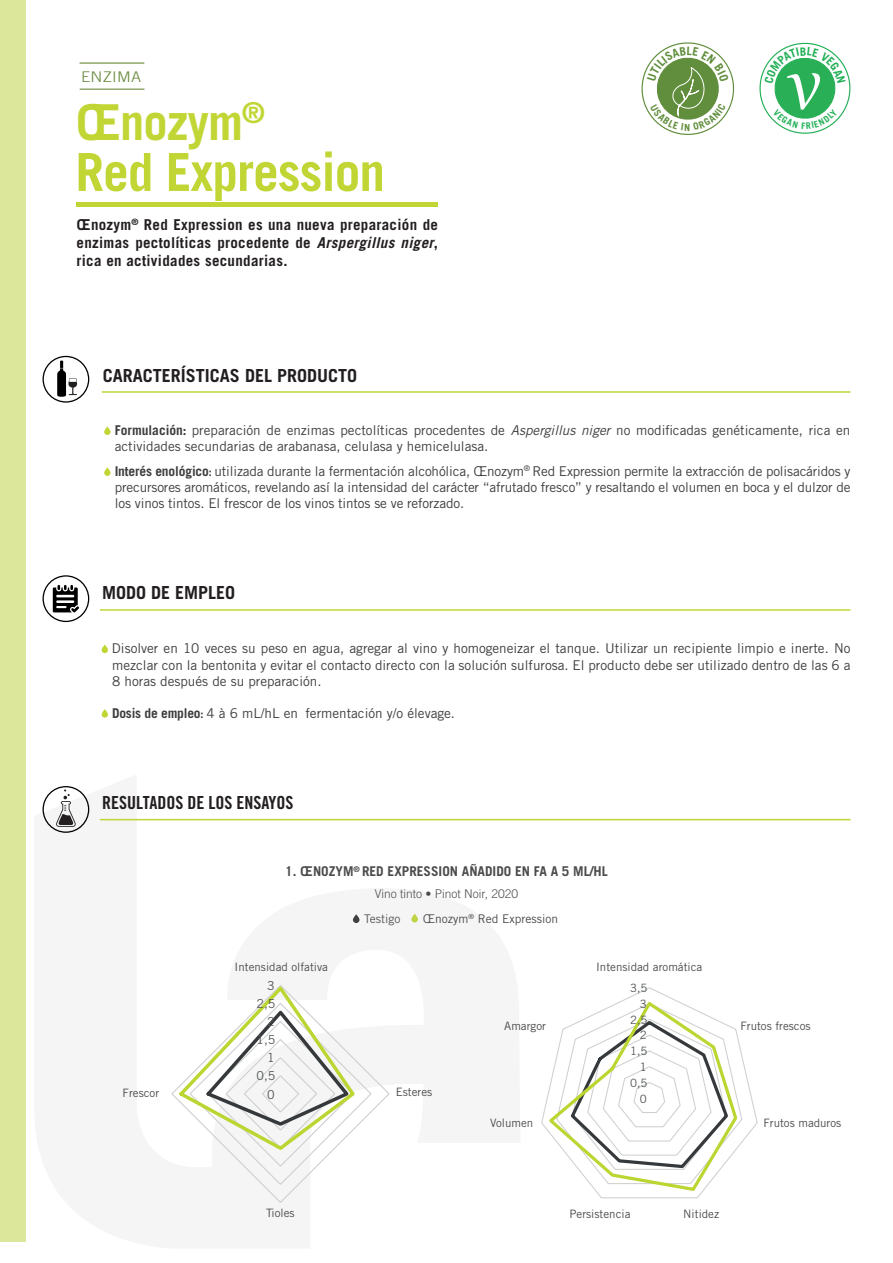
<style>
.page{position:relative;width:893px;height:1263px;background:#fff}
.page>*{position:absolute;margin:0;border:0;box-sizing:border-box;transform-origin:0 0}
.t1{font:700 52.5px "Trade Gothic LT Std";letter-spacing:-.02em;color:#c1d635}
.t2{font:700 49.5px "Trade Gothic LT Std";letter-spacing:-.02em;color:#c1d635}
.t3{font:700 18px "Trade Gothic LT Std";color:#231f20}
.t4{font:18px "Trade Gothic LT Std Bd Cn 20";color:#231f20}
.t5{font:700 15px/18px "Trade Gothic LT Std";letter-spacing:.02em;color:#231f20;text-align:justify}
.t6{font:300 14.7px "Trade Gothic LT Std";letter-spacing:.02em;color:#69893b;scale:1.12 1}
.t7{font:13.5px/16.2px "Trade Gothic LT Std";color:#3e3e3f;text-align:justify}
.t8{font:700 13.5px "Trade Gothic LT Std";color:#4b4c4d}
.t9{font:12.45px "Trade Gothic LT Std";color:#515455}
.t10{font:300 12px "Trade Gothic LT Std";color:#4b4c4d}
.t11{font:12px "Trade Gothic LT Std";color:#4b4c4d}
.t12{font:12px "Trade Gothic LT Std";color:#57585a}
.t13{font:11.55px "Trade Gothic LT Std";color:#4b4c4d}
.t14{font:11.4px "Trade Gothic LT Std";color:#515455}
.s1{font-style:italic}
.s2{font-weight:700}
.s3{font-family:"Trade Gothic LT Std Bd Cn 20"}
</style>
<div class="page">
<svg style="left:42px;top:805px;width:478px;height:119px"></svg>
<div style="left:0;top:0;width:26px;height:1242px;background:#dde79c"></div>
<svg style="left:104px;top:426px;width:7px;height:9px"></svg>
<svg style="left:104px;top:467px;width:7px;height:9px"></svg>
<svg style="left:43px;top:356px;width:46px;height:47px"></svg>
<hr style="left:102px;top:391px;width:748px;height:2px;background:#c1d635">
<div style="left:102px;top:645px;width:6px;height:8px;background:#c1d635;border-radius:3px"></div>
<svg style="left:102px;top:709px;width:6px;height:9px"></svg>
<svg style="left:43px;top:575px;width:46px;height:47px"></svg>
<hr style="left:100px;top:609px;width:750px;height:2px;background:#c1d635">
<hr style="left:76px;top:203px;width:362px;height:4px;background:#c1d635">
<hr style="left:80px;top:63px;width:64px;height:1px;background:#69893b">
<hr style="left:80px;top:89px;width:64px;height:1px;background:#69893b">
<hr style="left:100px;top:819px;width:750px;height:1px;background:#c1d635">
<svg style="left:43px;top:786px;width:46px;height:47px"></svg>
<svg style="left:353px;top:914px;width:6px;height:9px"></svg>
<svg style="left:171px;top:1062px;width:218px;height:141px"></svg>
<svg style="left:176px;top:985px;width:182px;height:167px"></svg>
<svg style="left:541px;top:987px;width:217px;height:212px"></svg>
<svg style="left:546px;top:999px;width:193px;height:194px"></svg>
<svg style="left:641px;top:42px;width:93px;height:93px"></svg>
<svg style="left:759px;top:42px;width:91px;height:92px"></svg>
<p class="t6" style="left:81px;top:68px;width:55px">ENZIMA</p>
<p class="t2" style="left:75px;top:92px;width:191px">Œnozym<sup>®</sup></p>
<p class="t1" style="left:75px;top:140px;width:311px">Red Expression</p>
<p class="t5" style="left:77px;top:215px;width:363px">Œnozym<sup>®</sup> Red Expression es una nueva preparación de enzimas pectolíticas procedente de <span class="s1">Arspergillus niger</span>, rica en actividades secundarias.</p>
<p class="t3" style="left:103px;top:364px;width:256px">CARACTERÍSTICAS DEL PRODUCTO</p>
<p class="t7" style="left:115px;top:422px;width:737px"><span class="s2">Formulación:</span> preparación de enzimas pectolíticas procedentes de <span class="s1">Aspergillus niger</span> no modificadas genéticamente, rica en actividades secundarias de arabanasa, celulasa y hemicelulasa.</p>
<p class="t7" style="left:115px;top:463px;width:737px"><span class="s2">Interés enológico</span><span class="s3">:</span> utilizada durante la fermentación alcohólica, Œnozym<sup>®</sup> Red Expression permite la extracción de polisacáridos y precursores aromáticos, revelando así la intensidad del carácter “afrutado fresco” y resaltando el volumen en boca y el dulzor de los vinos tintos. El frescor de los vinos tintos se ve reforzado.</p>
<p class="t3" style="left:102px;top:581px;width:135px">MODO DE EMPLEO</p>
<p class="t7" style="left:112px;top:640px;width:740px">Disolver en 10 veces su peso en agua, agregar al vino y homogeneizar el tanque. Utilizar un recipiente limpio e inerte. No mezclar con la bentonita y evitar el contacto directo con la solución sulfurosa. El producto debe ser utilizado dentro de las 6 a 8 horas después de su preparación.</p>
<p class="t7" style="left:112px;top:704px;width:344px"><span class="s2">Dosis de empleo</span><span class="s3">:</span> 4 à 6 mL/hL en fermentación y/o élevage.</p>
<p class="t4" style="left:102px;top:791px;width:193px">RESULTADOS DE LOS ENSAYOS</p>
<p class="t8" style="left:285px;top:863px;width:324px">1. ŒNOZYM<sup>®</sup> RED EXPRESSION AÑADIDO EN FA A 5 ML/HL</p>
<p class="t10" style="left:375px;top:887px;width:145px">Vino tinto • Pinot Noir, 2020</p>
<p class="t12" style="left:364px;top:912px;width:38px">Testigo</p>
<p class="t11" style="left:423px;top:912px;width:136px">Œnozym<sup>®</sup> Red Expression</p>
<p class="t13" style="left:235px;top:960px;width:95px">Intensidad olfativa</p>
<p class="t13" style="left:596px;top:960px;width:108px">Intensidad aromática</p>
<p class="t9" style="left:267px;top:978px;width:9px">3</p>
<p class="t14" style="left:630px;top:981px;width:19px">3,5</p>
<p class="t9" style="left:256px;top:996px;width:20px">2,5</p>
<p class="t14" style="left:640px;top:997px;width:8px">3</p>
<p class="t9" style="left:267px;top:1014px;width:9px">2</p>
<p class="t9" style="left:256px;top:1032px;width:20px">1,5</p>
<p class="t9" style="left:267px;top:1050px;width:9px">1</p>
<p class="t9" style="left:256px;top:1068px;width:20px">0,5</p>
<p class="t13" style="left:123px;top:1086px;width:38px">Frescor</p>
<p class="t9" style="left:267px;top:1086px;width:9px">0</p>
<p class="t13" style="left:396px;top:1085px;width:38px">Esteres</p>
<p class="t13" style="left:504px;top:1019px;width:43px">Amargor</p>
<p class="t14" style="left:630px;top:1013px;width:19px">2,5</p>
<p class="t14" style="left:640px;top:1028px;width:8px">2</p>
<p class="t14" style="left:630px;top:1044px;width:19px">1,5</p>
<p class="t14" style="left:640px;top:1060px;width:8px">1</p>
<p class="t14" style="left:630px;top:1076px;width:19px">0,5</p>
<p class="t14" style="left:640px;top:1092px;width:8px">0</p>
<p class="t13" style="left:740px;top:1019px;width:72px">Frutos frescos</p>
<p class="t13" style="left:490px;top:1116px;width:45px">Volumen</p>
<p class="t13" style="left:763px;top:1116px;width:79px">Frutos maduros</p>
<p class="t13" style="left:266px;top:1206px;width:30px">Tioles</p>
<p class="t13" style="left:569px;top:1207px;width:62px">Persistencia</p>
<p class="t13" style="left:683px;top:1207px;width:37px">Nitidez</p>
</div>
